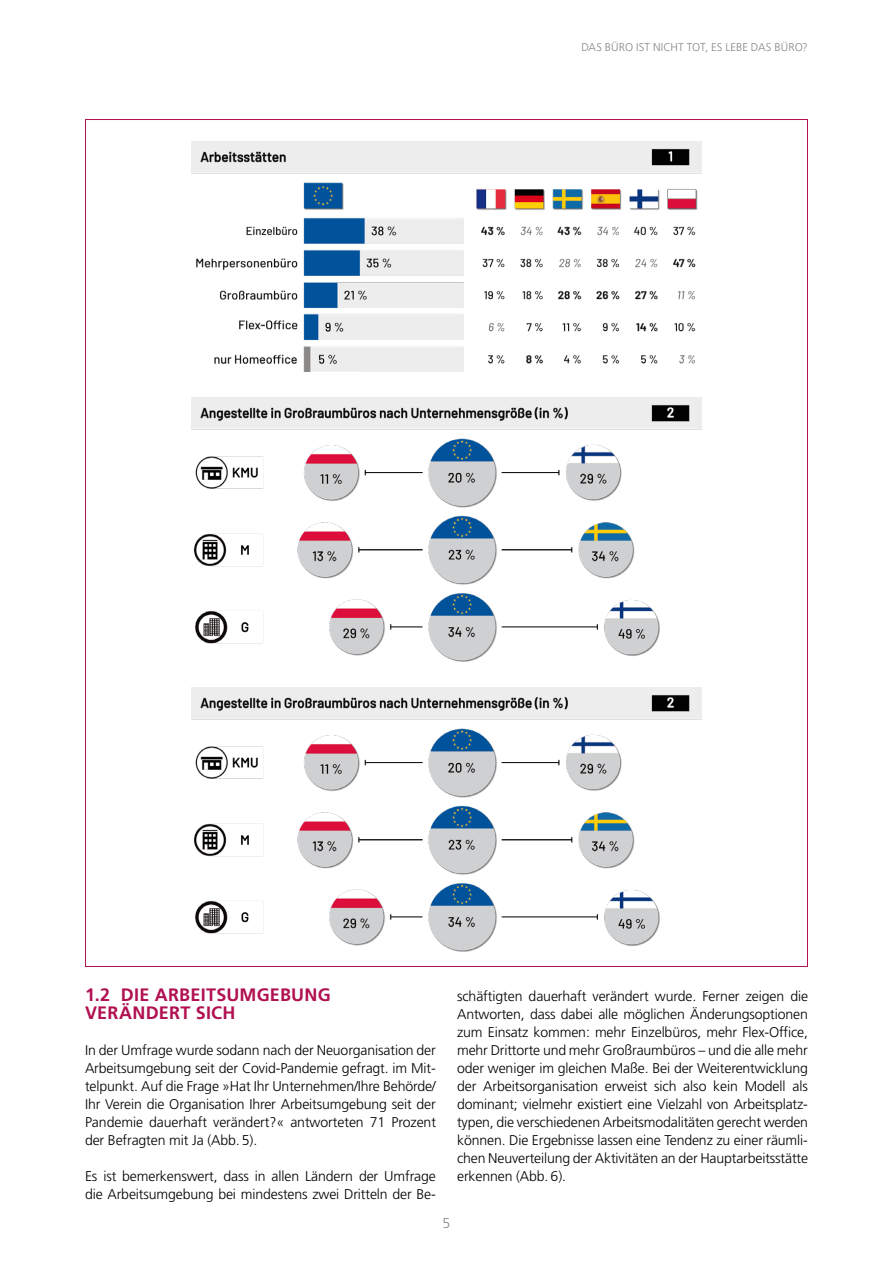
<style>
.page{position:relative;width:893px;height:1263px;background:#fff}
.page>*{position:absolute;margin:0;border:0;box-sizing:border-box;transform-origin:0 0}
.t1{font:700 18px/18px "Frutiger LT Pro";letter-spacing:.015em;color:#b11051}
.t2{font:300 14.1px/18px "Frutiger LT Pro";letter-spacing:-.01em;color:#000;text-align:justify}
.t3{font:300 14.1px "Frutiger LT Pro";color:#878786}
.t4{font:300 11.25px "Frutiger LT Pro";color:#878786}
</style>
<div class="page">
<img style="left:191px;top:141px;width:511px;height:230px">
<img style="left:191px;top:398px;width:511px;height:263px">
<img style="left:191px;top:688px;width:511px;height:263px">
<p class="t4" style="left:581px;top:41px;width:38px">Das Büro</p>
<p class="t4" style="left:636px;top:41px;width:24px">ist nicht</p>
<p class="t4" style="left:687px;top:41px;width:45px">tot, eslebe</p>
<p class="t4" style="left:751px;top:41px;width:8px">das</p>
<p class="t4" style="left:774px;top:41px;width:15px">Büro</p>
<p class="t4" style="left:802px;top:41px;width:7px">?</p>
<p class="t1" style="left:85px;top:986px;width:247px">1.2 DIE ARBEITSUMGEBUNG<br>VERÄNDERT SICH</p>
<p class="t2" style="left:85px;top:1041px;width:353px">In der Umfrage wurde sodann nach der Neuorganisation der Arbeitsumgebung seit der Covid-Pandemie gefragt. im Mit&shy;telpunkt. Auf die Frage »Hat Ihr Unternehmen/Ihre Behörde/ Ihr Verein die Organisation Ihrer Arbeitsumgebung seit der Pandemie dauerhaft verändert?« antworteten 71 Prozent der Befragten mit Ja (Abb. 5).</p>
<p class="t2" style="left:85px;top:1167px;width:352px">Es ist bemerkenswert, dass in allen Ländern der Umfrage die Arbeitsumgebung bei mindestens zwei Dritteln der Be-</p>
<p class="t2" style="left:457px;top:987px;width:353px">schäftigten dauerhaft verändert wurde. Ferner zeigen die Antworten, dass dabei alle möglichen Änderungsoptionen zum Einsatz kommen: mehr Einzelbüros, mehr Flex-Office, mehr Drittorte und mehr Großraumbüros – und die alle mehr oder weniger im gleichen Maße. Bei der Weiterentwicklung der Arbeitsorganisation erweist sich also kein Modell als dominant; vielmehr existiert eine Vielzahl von Arbeitsplatz&shy;typen, die verschiedenen Arbeitsmodalitäten gerecht werden können. Die Ergebnisse lassen eine Tendenz zu einer räumli&shy;chen Neuverteilung der Aktivitäten an der Hauptarbeitsstätte erkennen (Abb. 6).</p>
<p class="t3" style="left:443px;top:1215px;width:9px">5</p>
</div>
